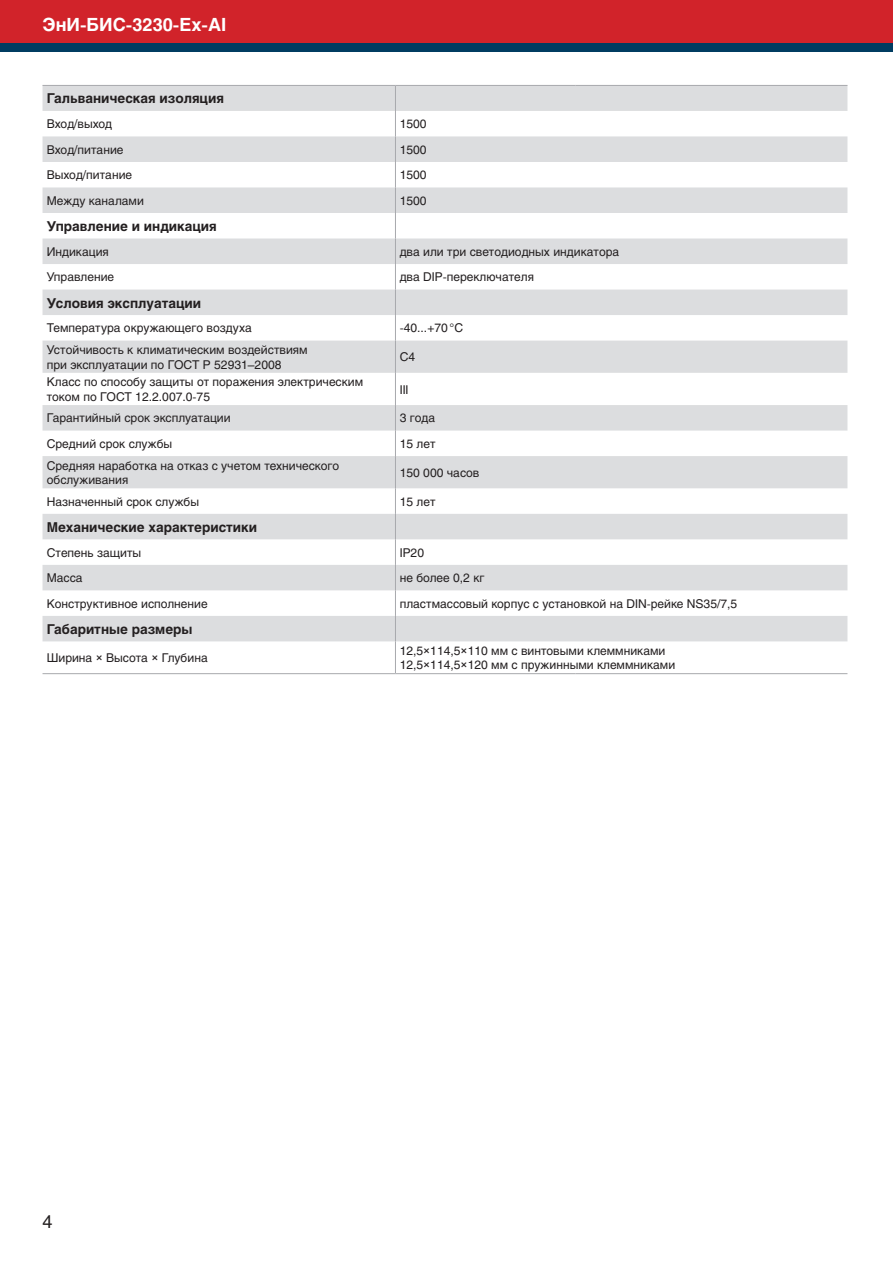
<style>
.page{position:relative;width:893px;height:1263px;background:#fff}
.page>*{position:absolute;margin:0;border:0;box-sizing:border-box;transform-origin:0 0}
.t1{font:700 18px "Helios C";color:#fff}
.t2{font:18px "Helios C";color:#231f20}
.t3{font:700 13.5px "Helios C";color:#231f20}
.t4{font:12px/14.4px "Helios C";color:#231f20}
.s1{font-family:"Arial"}
</style>
<div class="page">
<div style="left:0;top:15px;width:893px;height:37px;background:#003c61"></div>
<div style="left:0;top:0;width:893px;height:43px;background:#d1232a"></div>
<svg style="left:43px;top:86px;width:804px;height:555px;fill:#dcdddf"></svg>
<svg style="left:395px;top:86px;width:1px;height:255px"></svg>
<hr style="left:395px;top:341px;width:1px;height:32px;background:#a8a9ad">
<hr style="left:395px;top:373px;width:1px;height:32px;background:#a8a9ad">
<svg style="left:395px;top:405px;width:1px;height:51px"></svg>
<hr style="left:395px;top:456px;width:1px;height:32px;background:#a8a9ad">
<svg style="left:395px;top:488px;width:1px;height:153px"></svg>
<hr style="left:395px;top:641px;width:1px;height:32px;background:#a8a9ad">
<hr style="left:43px;top:85px;width:352px;height:1px;background:#a8a9ad">
<hr style="left:395px;top:85px;width:180px;height:1px;background:#a8a9ad">
<hr style="left:575px;top:85px;width:272px;height:1px;background:#a8a9ad">
<hr style="left:43px;top:673px;width:352px;height:1px;background:#a8a9ad">
<hr style="left:395px;top:673px;width:180px;height:1px;background:#a8a9ad">
<hr style="left:575px;top:673px;width:272px;height:1px;background:#a8a9ad">
<h1 class="t1" style="left:43px;top:14px;width:185px">ЭнИ-БИС-3230-Ех-AI</h1>
<p class="t3" style="left:47px;top:91px;width:179px">Гальваническая изоляция</p>
<p class="t4" style="left:47px;top:117px;width:67px">Вход/выход</p>
<p class="t4" style="left:400px;top:117px;width:28px">1500</p>
<p class="t4" style="left:47px;top:142px;width:78px">Вход/питание</p>
<p class="t4" style="left:400px;top:142px;width:28px">1500</p>
<p class="t4" style="left:47px;top:168px;width:87px">Выход/питание</p>
<p class="t4" style="left:400px;top:168px;width:28px">1500</p>
<p class="t4" style="left:47px;top:193px;width:99px">Между каналами</p>
<p class="t4" style="left:400px;top:193px;width:28px">1500</p>
<p class="t3" style="left:47px;top:218px;width:172px">Управление и индикация</p>
<p class="t4" style="left:47px;top:244px;width:64px">Индикация</p>
<p class="t4" style="left:400px;top:244px;width:221px">два или три светодиодных индикатора</p>
<p class="t4" style="left:47px;top:270px;width:69px">Управление</p>
<p class="t4" style="left:400px;top:270px;width:136px">два DIP-переключателя</p>
<p class="t3" style="left:47px;top:295px;width:156px">Условия эксплуатации</p>
<p class="t4" style="left:47px;top:321px;width:207px">Температура окружающего воздуха</p>
<p class="t4" style="left:400px;top:321px;width:65px">-40...+70°С</p>
<p class="t4" style="left:47px;top:343px;width:262px">Устойчивость к климатическим воздействиям при эксплуатации по ГОСТ Р 52931–2008</p>
<p class="t4" style="left:400px;top:350px;width:17px">С4</p>
<p class="t4" style="left:47px;top:375px;width:318px">Класс по способу защиты от поражения электрическим током по ГОСТ 12.2.007.0-75</p>
<p class="t4" style="left:400px;top:382px;width:10px">III</p>
<p class="t4" style="left:47px;top:411px;width:185px">Гарантийный срок эксплуатации</p>
<p class="t4" style="left:400px;top:411px;width:37px">3 года</p>
<p class="t4" style="left:47px;top:436px;width:127px">Средний срок службы</p>
<p class="t4" style="left:400px;top:436px;width:37px">15 лет</p>
<p class="t4" style="left:47px;top:458px;width:294px">Средняя наработка на отказ с учетом технического обслуживания</p>
<p class="t4" style="left:400px;top:465px;width:81px">150 000 часов</p>
<p class="t4" style="left:47px;top:494px;width:154px">Назначенный срок службы</p>
<p class="t4" style="left:400px;top:494px;width:37px">15 лет</p>
<p class="t3" style="left:47px;top:519px;width:212px">Механические характеристики</p>
<p class="t4" style="left:47px;top:545px;width:96px">Степень защиты</p>
<p class="t4" style="left:400px;top:545px;width:26px">IP20</p>
<p class="t4" style="left:47px;top:571px;width:37px">Масса</p>
<p class="t4" style="left:400px;top:571px;width:86px">не более 0,2 кг</p>
<p class="t4" style="left:47px;top:596px;width:162px">Конструктивное исполнение</p>
<p class="t4" style="left:400px;top:596px;width:339px">пластмассовый корпус с установкой на DIN-рейке NS35/7,5</p>
<p class="t3" style="left:47px;top:621px;width:147px">Габаритные размеры</p>
<p class="t4" style="left:47px;top:651px;width:162px">Ширина <span class="s1">×</span> Высота <span class="s1">×</span> Глубина</p>
<p class="t4" style="left:400px;top:643px;width:277px">12,5<span class="s1">×</span>114,5<span class="s1">×</span>110 мм с винтовыми клеммниками<br>12,5<span class="s1">×</span>114,5<span class="s1">×</span>120 мм с пружинными клеммниками</p>
<h1 class="t2" style="left:43px;top:1211px;width:12px">4</h1>
</div>
